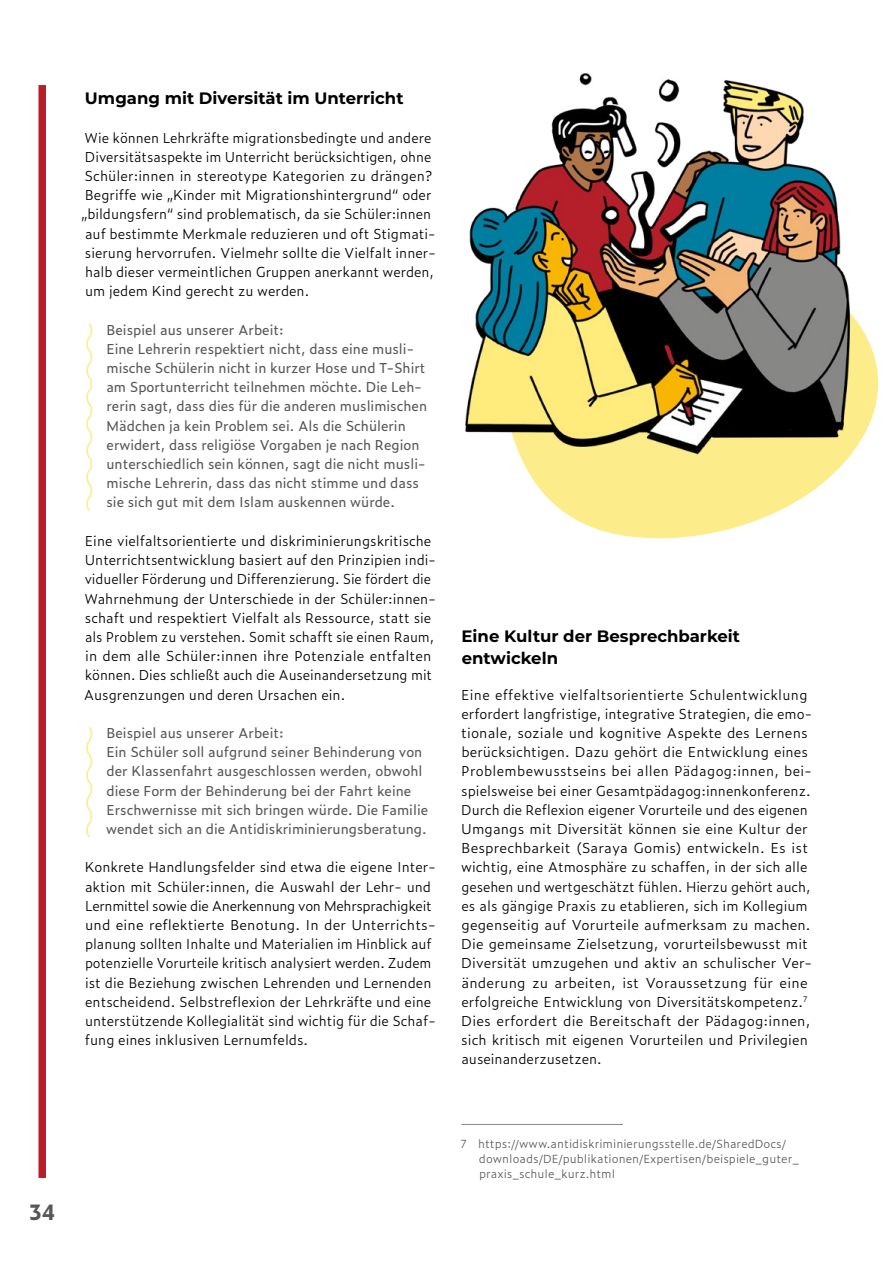
<style>
.page{position:relative;width:893px;height:1263px;background:#fff}
.page>*{position:absolute;margin:0;border:0;box-sizing:border-box;transform-origin:0 0}
.t1{font:700 21px "Zeitung Pro";color:#575756}
.Subhead_im_Text_3{font:700 16.5px/22.5px "Montserrat";color:#000}
.Fließtext_abstand{font:300 13.8px/19.2px "Zeitung Pro";color:#000}
.Absatzformat_1{font:13.8px/19.2px "Zeitung Pro";color:#575756}
.Beispiele{font:13.8px/19.2px "Zeitung Pro";color:#575756}
.Fußnote{font:300 11.25px/15px "Zeitung Micro Pro";color:#575756}
</style>
<div class="page">
<svg style="left:522px;top:324px;width:357px;height:215px;fill:#fcec8a"></svg>
<svg style="left:86px;top:323px;width:7px;height:188px"></svg>
<svg style="left:86px;top:727px;width:7px;height:111px"></svg>
<img style="left:465px;top:73px;width:394px;height:388px">
<hr style="left:461px;top:1124px;width:162px;height:1px;background:#878787">
<div style="left:38px;top:85px;width:8px;height:1093px;background:#b61f29"></div>
<h3 class="Subhead_im_Text_3" style="left:85px;top:86px;width:320px">Umgang mit Diversität im Unterricht</h3>
<p class="Fließtext_abstand" style="left:81px;top:127px;width:356px">Wie können Lehrkräfte migrationsbedingte und andere Diversitätsaspekte im Unterricht berücksichtigen, ohne Schüler:innen in stereotype Kategorien zu drängen?<br>Begriffe wie „Kinder mit Migrationshintergrund“ oder „bildungsfern“ sind problematisch, da sie Schüler:innen auf bestimmte Merkmale reduzieren und oft Stigmati&shy;sierung hervorrufen. Vielmehr sollte die Vielfalt inner&shy;halb dieser vermeintlichen Gruppen anerkannt werden, um jedem Kind gerecht zu werden.</p>
<p class="Absatzformat_1" style="left:106px;top:319px;width:322px">Beispiel aus unserer Arbeit:<br>Eine Lehrerin respektiert nicht, dass eine musli&shy;mische Schülerin nicht in kurzer Hose und T-Shirt am Sportunterricht teilnehmen möchte. Die Leh&shy;rerin sagt, dass dies für die anderen muslimischen Mädchen ja kein Problem sei. Als die Schülerin erwidert, dass religiöse Vorgaben je nach Region unterschiedlich sein können, sagt die nicht musli&shy;mische Lehrerin, dass das nicht stimme und dass sie sich gut mit dem Islam auskennen würde.</p>
<p class="Fließtext_abstand" style="left:84px;top:531px;width:353px">Eine vielfaltsorientierte und diskriminierungskritische Unterrichtsentwicklung basiert auf den Prinzipien indi&shy;vidueller Förderung und Differenzierung. Sie fördert die Wahrnehmung der Unterschiede in der Schüler:innen&shy;schaft und respektiert Vielfalt als Ressource, statt sie als Problem zu verstehen. Somit schafft sie einen Raum, in dem alle Schüler:innen ihre Potenziale entfalten können. Dies schließt auch die Auseinandersetzung mit Ausgrenzungen und deren Ursachen ein.</p>
<p class="Beispiele" style="left:106px;top:723px;width:323px">Beispiel aus unserer Arbeit:<br>Ein Schüler soll aufgrund seiner Behinderung von der Klassenfahrt ausgeschlossen werden, obwohl diese Form der Behinderung bei der Fahrt keine Erschwernisse mit sich bringen würde. Die Familie wendet sich an die Antidiskriminierungsberatung.</p>
<p class="Fließtext_abstand" style="left:85px;top:857px;width:352px">Konkrete Handlungsfelder sind etwa die eigene Inter&shy;aktion mit Schüler:innen, die Auswahl der Lehr- und Lernmittel sowie die Anerkennung von Mehrsprachigkeit und eine reflektierte Benotung. In der Unterrichts&shy;planung sollten Inhalte und Materialien im Hinblick auf potenzielle Vorurteile kritisch analysiert werden. Zudem ist die Beziehung zwischen Lehrenden und Lernenden entscheidend. Selbstreflexion der Lehrkräfte und eine unterstützende Kollegialität sind wichtig für die Schaf&shy;fung eines inklusiven Lernumfelds.</p>
<h3 class="Subhead_im_Text_3" style="left:461px;top:624px;width:280px">Eine Kultur der Besprechbarkeit entwickeln</h3>
<p class="Fließtext_abstand" style="left:461px;top:684px;width:352px">Eine effektive vielfaltsorientierte Schulentwicklung erfordert langfristige, integrative Strategien, die emo&shy;tionale, soziale und kognitive Aspekte des Lernens berücksichtigen. Dazu gehört die Entwicklung eines Problembewusstseins bei allen Pädagog:innen, bei&shy;spielsweise bei einer Gesamtpädagog:innenkonferenz.<br>Durch die Reflexion eigener Vorurteile und des eigenen Umgangs mit Diversität können sie eine Kultur der Besprechbarkeit (Saraya Gomis) entwickeln. Es ist wichtig, eine Atmosphäre zu schaffen, in der sich alle gesehen und wertgeschätzt fühlen. Hierzu gehört auch, es als gängige Praxis zu etablieren, sich im Kollegium gegenseitig auf Vorurteile aufmerksam zu machen.<br>Die gemeinsame Zielsetzung, vorurteilsbewusst mit Diversität umzugehen und aktiv an schulischer Ver&shy;änderung zu arbeiten, ist Voraussetzung für eine erfolgreiche Entwicklung von Diversitätskompetenz.<sup>7<br></sup>Dies erfordert die Bereitschaft der Pädagog:innen, sich kritisch mit eigenen Vorurteilen und Privilegien auseinanderzusetzen.</p>
<h1 class="t1" style="left:29px;top:1196px;width:28px">34</h1>
<p class="Fußnote" style="left:479px;top:1136px;width:322px;text-indent:-19px">7 https://www.antidiskriminierungsstelle.de/SharedDocs/ downloads/DE/publikationen/Expertisen/beispiele_guter_ praxis_schule_kurz.html</p>
</div>
